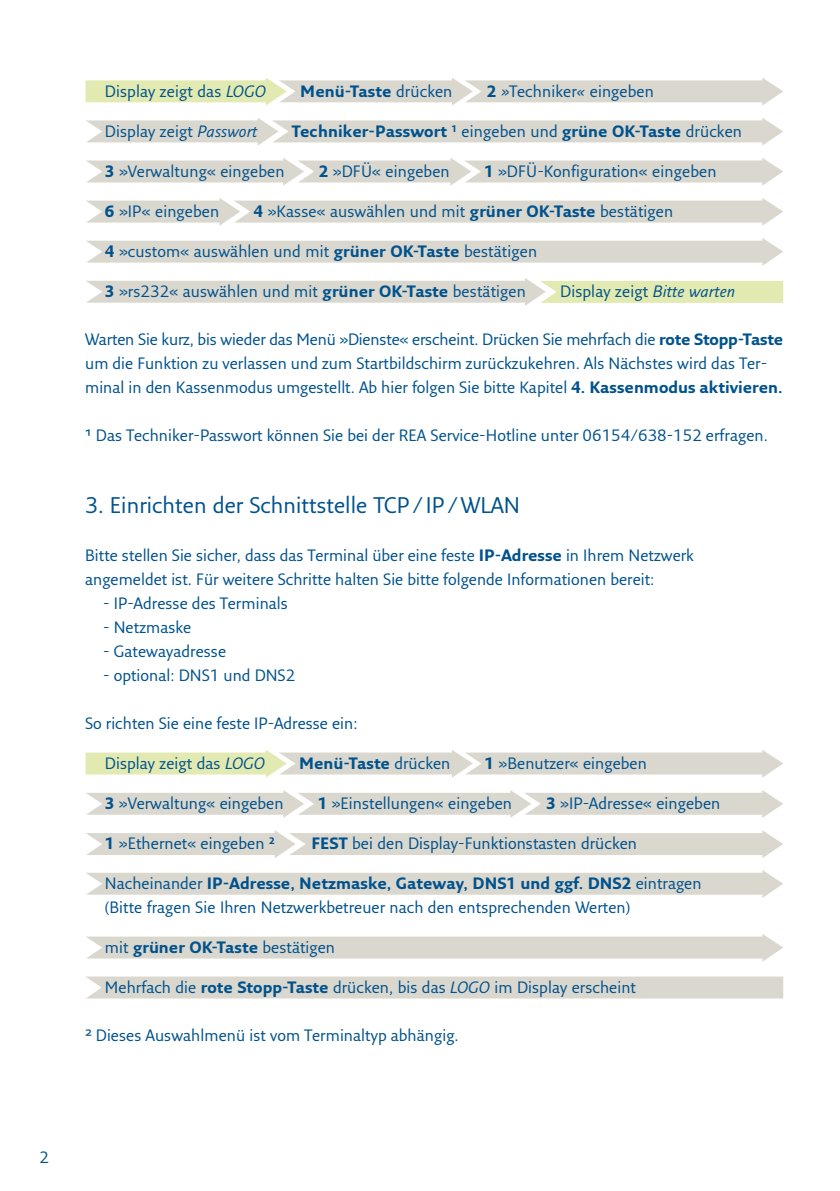
<style>
.page{position:relative;width:840px;height:1191px;background:#fff}
.page>*{position:absolute;margin:0;border:0;box-sizing:border-box;transform-origin:0 0}
.Fließtext{font:22px "Fresco Sans Plus Pro";color:#00528d}
.Fließtext-2{font:16px "Fresco Sans Plus Pro";color:#00528d}
.Überschrift_bold{font:16px/24px "Fresco Sans Plus Pro";color:#00528d}
.TXT_Normal{font:16px/24px "Fresco Sans Plus Pro";color:#00528d}
.Fließtext-3{font:700 16px "Fresco Sans Plus Pro";color:#00528d}
.s1{font-style:italic}
.s2{font-weight:400}
.s3{font-weight:700}
</style>
<div class="page">
<svg style="left:85px;top:78px;width:697px;height:28px"></svg>
<svg style="left:86px;top:158px;width:696px;height:28px"></svg>
<svg style="left:86px;top:198px;width:696px;height:28px"></svg>
<svg style="left:86px;top:118px;width:696px;height:28px"></svg>
<svg style="left:86px;top:238px;width:696px;height:28px"></svg>
<svg style="left:86px;top:278px;width:696px;height:28px"></svg>
<svg style="left:85px;top:750px;width:697px;height:27px"></svg>
<svg style="left:86px;top:934px;width:696px;height:27px"></svg>
<div style="left:85px;top:976px;width:697px;height:22px;background:#dad7ce"></div>
<svg style="left:86px;top:790px;width:696px;height:28px"></svg>
<svg style="left:86px;top:870px;width:696px;height:28px"></svg>
<svg style="left:86px;top:830px;width:696px;height:28px"></svg>
<p class="Fließtext-2" style="left:105px;top:81px;width:162px">Display zeigt das <span class="s1">LOGO</span></p>
<p class="Fließtext-3" style="left:300px;top:81px;width:153px">Menü-Taste <span class="s2">drücken</span></p>
<p class="Fließtext-2" style="left:486px;top:81px;width:169px"><span class="s3">2</span> <span class="s1">»</span>Techniker<span class="s1">«</span> eingeben</p>
<p class="Fließtext-2" style="left:105px;top:121px;width:154px">Display zeigt <span class="s1">Passwort</span></p>
<p class="Fließtext-3" style="left:291px;top:121px;width:451px">Techniker-Passwort <sup>1</sup> <span class="s2">eingeben und</span> grüne OK-Taste <span class="s2">drücken</span></p>
<p class="Fließtext-2" style="left:105px;top:161px;width:181px"><span class="s3">3</span> »Verwaltung« eingeben</p>
<p class="Fließtext-2" style="left:319px;top:161px;width:132px"><span class="s3">2</span> »DFÜ« eingeben</p>
<p class="Fließtext-2" style="left:483px;top:161px;width:234px"><span class="s3">1</span> »DFÜ-Konfiguration« eingeben</p>
<p class="Fließtext-2" style="left:105px;top:201px;width:116px"><span class="s3">6</span> »IP« eingeben</p>
<p class="Fließtext-2" style="left:253px;top:201px;width:421px"><span class="s3">4</span> »Kasse« auswählen und mit <span class="s3">grüner OK-Taste</span> bestätigen</p>
<p class="Fließtext-2" style="left:105px;top:241px;width:433px"><span class="s3">4</span> »custom« auswählen und mit <span class="s3">grüner OK-Taste</span> bestätigen</p>
<p class="Fließtext-2" style="left:105px;top:281px;width:422px"><span class="s3">3</span> »rs232« auswählen und mit <span class="s3">grüner OK-Taste</span> bestätigen</p>
<p class="Fließtext-2" style="left:560px;top:281px;width:176px">Display zeigt <span class="s1">Bitte warten</span></p>
<p class="Überschrift_bold" style="left:85px;top:327px;width:699px">Warten Sie kurz, bis wieder das Menü »Dienste« erscheint. Drücken Sie mehrfach die <span class="s3">rote Stopp-Taste </span>um die Funktion zu verlassen und zum Startbildschirm zurückzukehren. Als Nächstes wird das Ter&shy;minal in den Kassenmodus umgestellt. Ab hier folgen Sie bitte Kapitel <span class="s3">4. Kassenmodus aktivieren.</span></p>
<p class="Überschrift_bold" style="left:85px;top:423px;width:683px">1 Das Techniker-Passwort können Sie bei der REA Service-Hotline unter 06154/638-152 erfragen.</p>
<p class="Fließtext" style="left:85px;top:491px;width:436px">3. Einrichten der Schnittstelle TCP/ IP/WLAN</p>
<p class="TXT_Normal" style="left:85px;top:543px;width:610px">Bitte stellen Sie sicher, dass das Terminal über eine feste <span class="s3">IP-Adresse</span> in Ihrem Netzwerk angemeldet ist. Für weitere Schritte halten Sie bitte folgende Informationen bereit:</p>
<p class="TXT_Normal" style="left:103px;top:591px;width:186px">- IP-Adresse des Terminals</p>
<p class="TXT_Normal" style="left:103px;top:615px;width:90px">- Netzmaske</p>
<p class="TXT_Normal" style="left:103px;top:639px;width:124px">- Gatewayadresse</p>
<p class="TXT_Normal" style="left:103px;top:663px;width:193px">- optional: DNS1 und DNS2</p>
<p class="TXT_Normal" style="left:85px;top:711px;width:274px">So richten Sie eine feste IP-Adresse ein:</p>
<p class="Fließtext-2" style="left:105px;top:753px;width:161px">Display zeigt das <span class="s1">LOGO</span></p>
<p class="Fließtext-3" style="left:299px;top:753px;width:153px">Menü-Taste <span class="s2">drücken</span></p>
<p class="Fließtext-2" style="left:484px;top:753px;width:164px"><span class="s3">1</span> »Benutzer« eingeben</p>
<p class="Fließtext-2" style="left:105px;top:793px;width:180px"><span class="s3">3</span> »Verwaltung« eingeben</p>
<p class="Fließtext-2" style="left:317px;top:793px;width:196px"><span class="s3">1</span> »Einstellungen« eingeben</p>
<p class="Fließtext-2" style="left:546px;top:793px;width:175px"><span class="s3">3</span> »IP-Adresse« eingeben</p>
<p class="Fließtext-2" style="left:105px;top:833px;width:171px"><span class="s3">1</span> »Ethernet« eingeben <sup>2</sup></p>
<p class="Fließtext-2" style="left:311px;top:833px;width:327px"><span class="s3">FEST</span> bei den Display-Funktionstasten drücken</p>
<p class="Fließtext-3" style="left:105px;top:873px;width:597px"><span class="s2">Nacheinander</span> IP-Adresse, Netzmaske, Gateway, DNS1 und ggf. DNS2 <span class="s2">eintragen</span></p>
<p class="Fließtext-2" style="left:105px;top:897px;width:526px">(Bitte fragen Sie Ihren Netzwerkbetreuer nach den entsprechenden Werten)</p>
<p class="Fließtext-3" style="left:105px;top:937px;width:231px"><span class="s2">mit</span> grüner OK-Taste <span class="s2">bestätigen</span></p>
<p class="Fließtext-2" style="left:105px;top:977px;width:532px">Mehrfach die <span class="s3">rote Stopp-Taste</span> drücken, bis das <span class="s1">LOGO</span> im Display erscheint</p>
<p class="Überschrift_bold" style="left:85px;top:1023px;width:375px">2 Dieses Auswahlmenü ist vom Terminaltyp abhängig.</p>
<p class="Überschrift_bold" style="left:39px;top:1144px;width:11px">2</p>
</div>
